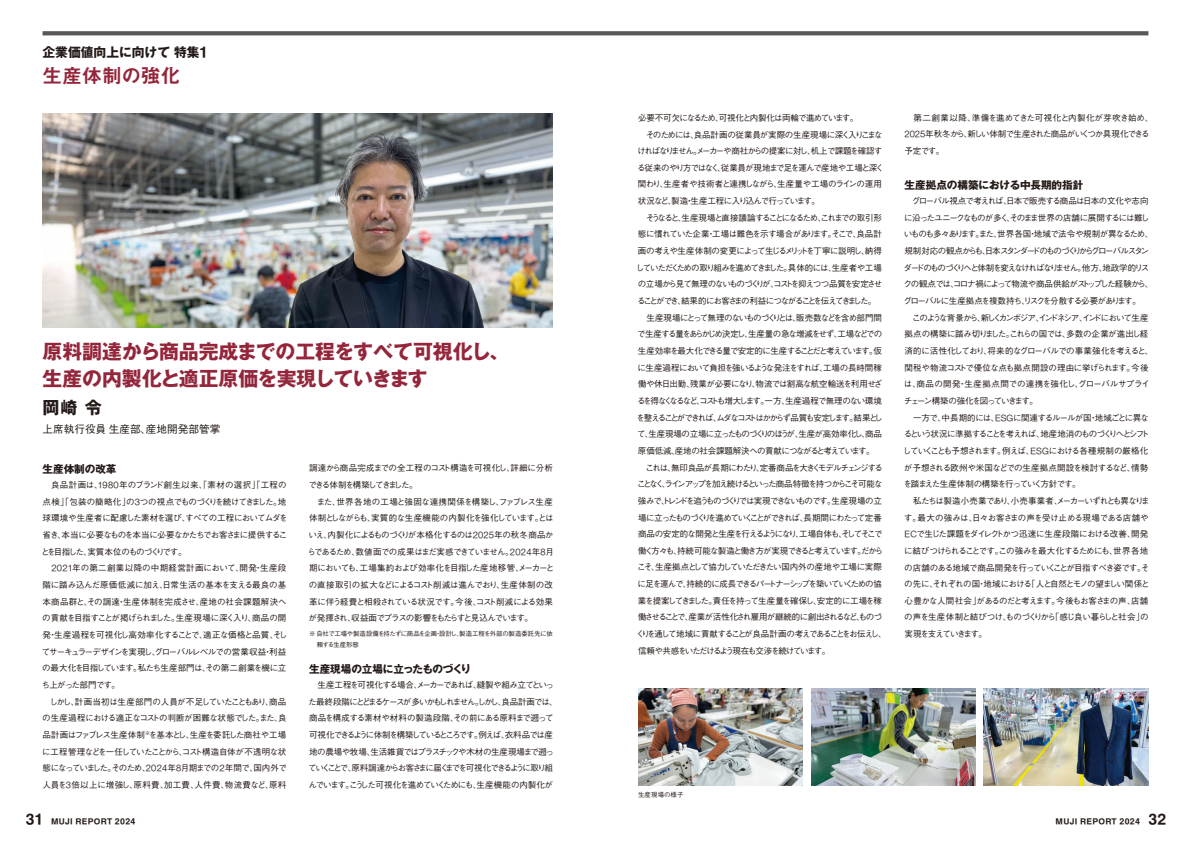
<style>
.page{position:relative;width:1191px;height:842px;background:#fff}
.page>*{position:absolute;margin:0;border:0;box-sizing:border-box;transform-origin:0 0}
.t1{font:700 19.8px/26.9px "Gothic MB101 Pr 6";color:#94253a}
.t2{font:19.8px "Midashi Go Pr 6 MB31";color:#94253a}
.t3{font:700 17px "Gothic MB101 Pr 6";color:#231916}
.t4{font:700 12.8px "Gothic MB101 Pr 6";color:#231916}
.t5{font:700 10.6px "Gothic MB101 Pr 6";letter-spacing:-.01em;color:#231916}
.t6{font:500 10.6px "Gothic BBB Pro";color:#231916}
.t7{font:500 8.5px/16.7px "Gothic BBB Pro";letter-spacing:-.125em;color:#231916}
.t8{font:500 8.5px/16.7px "Gothic BBB Pro";letter-spacing:-.095em;color:#231916}
.t9{font:500 8.5px/16.7px "Gothic BBB Pro";letter-spacing:-.045em;color:#231916}
.t10{font:500 8.5px/16.7px "Gothic BBB Pro";letter-spacing:-.05em;color:#231916}
.t11{font:500 8.5px/16.7px "Gothic BBB Pro";letter-spacing:-.07em;color:#231916}
.t12{font:700 7.1px "MUJI Font 2020";letter-spacing:.04em;color:#231916}
.t13{font:500 6.4px/11.3px "Gothic BBB Pro";letter-spacing:-.01em;color:#231916}
.t14{font:500 6.4px "Gothic BBB Pro";letter-spacing:.03em;color:#231916}
.s1{font-family:"MUJI Font 2020"}
.s2{font-family:"Midashi Go Pr 6 N MB31"}
.s3{font-family:"MUJI Font 2020";font-weight:300}
.s4{font-size:12.8px}
</style>
<div class="page">
<img style="left:43px;top:113px;width:510px;height:214px">
<img style="left:638px;top:689px;width:164px;height:96px">
<img style="left:811px;top:689px;width:164px;height:96px">
<img style="left:984px;top:689px;width:164px;height:96px">
<svg style="left:43px;top:31px;width:1105px;height:4px;background:#605f5e"></svg>
<h3 class="t4" style="left:43px;top:41px;width:166px">企業価値向上に向けて特集<span class="s1">1</span></h3>
<h1 class="t2" style="left:43px;top:59px;width:139px">生産体制<span class="s2">の</span>強化</h1>
<h1 class="t1" style="left:43px;top:338px;width:468px">原料調達から商品完成までの工程をすべて可視化し、生産の内製化と適正原価を実現していきます</h1>
<h2 class="t3" style="left:43px;top:393px;width:61px">岡崎令</h2>
<p class="t6" style="left:43px;top:421px;width:179px">上席執行役員生産部、産地開発部管掌</p>
<p class="t5" style="left:43px;top:460px;width:76px">生産体制の改革</p>
<p class="t10" style="left:41px;top:475px;width:248px">　良品計画は、<span class="s3">1980</span>年のブランド創生以来、「素材の選択」「工程の点検」「包装の簡略化」の<span class="s3">3</span>つの視点でものづくりを続けてきました。地球環境や生産者に配慮した素材を選び、すべての工程においてムダを省き、本当に必要なものを本当に必要なかたちでお客さまに提供することを目指した、実質本位のものづくりです。</p>
<p class="t9" style="left:41px;top:559px;width:247px;text-indent:10px"><span class="s3">2021</span>年の第二創業以降の中期経営計画において、開発・生産段階に踏み込んだ原価低減に加え、日常生活の基本を支える最良の基本商品群と、その調達・生産体制を完成させ、産地の社会課題解決への貢献を目指すことが掲げられました。生産現場に深く入り、商品の開発・生産過程を可視化し高効率化することで、適正な価格と品質、そしてサーキュラーデザインを実現し、グローバルレベルでの営業収益・利益の最大化を目指しています。私たち生産部門は、その第二創業を機に立ち上がった部門です。<br>　しかし、計画当初は生産部門の人員が不足していたこともあり、商品の生産過程における適正なコストの判断が困難な状態でした。また、良品計画はファブレス生産体制<sup>※</sup>を基本とし、生産を委託した商社や工場に工程管理などを一任していたことから、コスト構造自体が不透明な状態になっていました。そのため、<span class="s3">2024</span>年<span class="s3">8</span>月期までの<span class="s3">2</span>年間で、国内外で人員を<span class="s3">3</span>倍以上に増強し、原料費、加工費、人件費、物流費など、原料</p>
<p class="t8" style="left:307px;top:459px;width:248px">調達から商品完成までの全工程のコスト構造を可視化し、詳細に分析できる体制を構築してきました。<br>　また、世界各地の工場と強固な連携関係を構築し、ファブレス生産体制としながらも、実質的な生産機能の内製化を強化しています。とはいえ、内製化によるものづくりが本格化するのは<span class="s3">2025</span>年の秋冬商品からであるため、数値面での成果はまだ実感できていません。<span class="s3">2024</span>年<span class="s3">8</span>月期においても、工場集約および効率化を目指した産地移管、メーカーとの直接取引の拡大などによるコスト削減は進んでおり、生産体制の改革に伴う経費と相殺されている状況です。今後、コスト削減による効果が発揮され、収益面でプラスの影響をもたらすと見込んでいます。</p>
<p class="t13" style="left:317px;top:627px;width:238px;text-indent:-8px">※ 自社で工場や製造設備を持たずに商品を企画・設計し、製造工程を外部の製造委託先に依頼する生産形態</p>
<p class="t5" style="left:309px;top:660px;width:164px">生産現場の立場に立ったものづくり</p>
<p class="t7" style="left:308px;top:675px;width:251px">　生産工程を可視化する場合、メーカーであれば、縫製や組み立てといった最終段階にとどまるケースが多いかもしれません。しかし、良品計画では、商品を構成する素材や材料の製造段階、その前にある原料まで遡って可視化できるように体制を構築しているところです。例えば、衣料品では産地の農場や牧場、生活雑貨ではプラスチックや木材の生産現場まで遡っていくことで、原料調達からお客さまに届くまでを可視化できるように取り組んでいます。こうした可視化を進めていくためにも、生産機能の内製化が</p>
<p class="t7" style="left:636px;top:108px;width:252px">必要不可欠になるため、可視化と内製化は両輪で進めています。<br>　そのためには、良品計画の従業員が実際の生産現場に深く入りこまなければなりません。メーカーや商社からの提案に対し、机上で課題を確認する従来のやり方ではなく、従業員が現地まで足を運んで産地や工場と深く関わり、生産者や技術者と連携しながら、生産量や工場のラインの運用状況など、製造・生産工程に入り込んで行っています。<br>　そうなると、生産現場と直接議論することになるため、これまでの取引形態に慣れていた企業・工場は難色を示す場合があります。そこで、良品計画の考えや生産体制の変更によって生じるメリットを丁寧に説明し、納得していただくための取り組みを進めてきました。具体的には、生産者や工場の立場から見て無理のないものづくりが、コストを抑えつつ品質を安定させることができ、結果的にお客さまの利益につながることを伝えてきました。<br>　生産現場にとって無理のないものづくりとは、販売数などを含め部門間で生産する量をあらかじめ決定し、生産量の急な増減をせず、工場などでの生産効率を最大化できる量で安定的に生産することだと考えています。仮に生産過程において負担を強いるような発注をすれば、工場の長時間稼働や休日出勤、残業が必要になり、物流では割高な航空輸送を利用せざるを得なくなるなど、コストも増大します。一方、生産過程で無理のない環境を整えることができれば、ムダなコストはかからず品質も安定します。結果として、生産現場の立場に立ったものづくりのほうが、生産が高効率化し、商品原価低減、産地の社会課題解決への貢献につながると考えています。<br>　これは、無印良品が長期にわたり、定番商品を大きくモデルチェンジすることなく、ラインアップを加え続けるといった商品特徴を持つからこそ可能な強みで、トレンドを追うものづくりでは実現できないものです。生産現場の立場に立ったものづくりを進めていくことができれば、長期間にわたって定番商品の安定的な開発と生産を行えるようになり、工場自体も、そしてそこで働く方々も、持続可能な製造と働き方が実現できると考えています。だからこそ、生産拠点として協力していただきたい国内外の産地や工場に実際に足を運んで、持続的に成長できるパートナーシップを築いていくための協業を提案してきました。責任を持って生産量を確保し、安定的に工場を稼働させることで、産業が活性化され雇用が継続的に創出されるなど、ものづくりを通して地域に貢献することが良品計画の考えであることをお伝えし、信頼や共感をいただけるよう現在も交渉を続けています。</p>
<p class="t11" style="left:904px;top:108px;width:250px">　第二創業以降、準備を進めてきた可視化と内製化が芽吹き始め、<br><span class="s3">2025</span>年秋冬から、新しい体制で生産された商品がいくつか具現化できる予定です。</p>
<p class="t5" style="left:904px;top:177px;width:180px">生産拠点の構築における中長期的指針</p>
<p class="t8" style="left:902px;top:192px;width:252px">　グローバル視点で考えれば、日本で販売する商品は日本の文化や志向に沿ったユニークなものが多く、そのまま世界の店舗に展開するには難しいものも多々あります。また、世界各国・地域で法令や規制が異なるため、規制対応の観点からも、日本スタンダードのものづくりからグローバルスタンダードのものづくりへと体制を変えなければなりません。他方、地政学的リスクの観点では、コロナ禍によって物流や商品供給がストップした経験から、グローバルに生産拠点を複数持ち、リスクを分散する必要があります。<br>　このような背景から、新しくカンボジア、インドネシア、インドにおいて生産拠点の構築に踏み切りました。これらの国では、多数の企業が進出し経済的に活性化しており、将来的なグローバルでの事業強化を考えると、関税や物流コストで優位な点も拠点開設の理由に挙げられます。今後は、商品の開発・生産拠点間での連携を強化し、グローバルサプライチェーン構築の強化を図っていきます。<br>　一方で、中長期的には、<span class="s3">ESG</span>に関連するルールが国・地域ごとに異なるという状況に準拠することを考えれば、地産地消のものづくりへとシフトしていくことも予想されます。例えば、<span class="s3">ESG</span>における各種規制の厳格化が予想される欧州や米国などでの生産拠点開設を検討するなど、情勢を踏まえた生産体制の構築を行っていく方針です。<br>　私たちは製造小売業であり、小売事業者、メーカーいずれとも異なります。最大の強みは、日々お客さまの声を受け止める現場である店舗や<span class="s3">EC</span>で生じた課題をダイレクトかつ迅速に生産段階における改善、開発に結びつけられることです。この強みを最大化するためにも、世界各地の店舗のある地域で商品開発を行っていくことが目指すべき姿です。その先に、それぞれの国・地域における「人と自然とモノの望ましい関係と心豊かな人間社会」があるのだと考えます。今後もお客さまの声、店舗の声を生産体制と結びつけ、ものづくりから「感じ良い暮らしと社会」の実現を支えていきます。</p>
<p class="t14" style="left:638px;top:789px;width:47px">生産現場の様子</p>
<p class="t12" style="left:26px;top:815px;width:111px"><span class="s4">31</span> MUJI REPORT 2024</p>
<p class="t12" style="left:1055px;top:815px;width:112px">MUJI REPORT 2024 <span class="s4">32</span></p>
</div>
